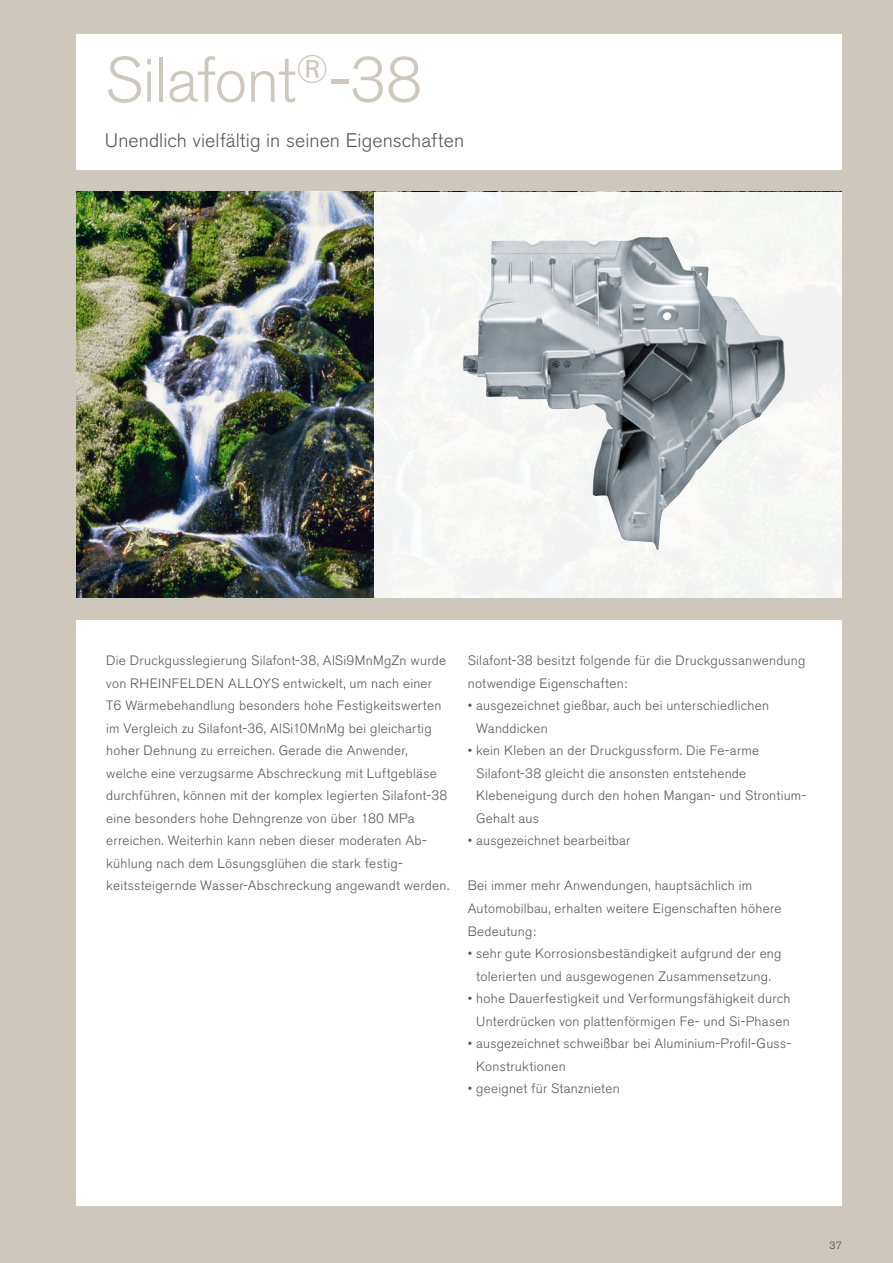
<style>
.page{position:relative;width:893px;height:1263px;background:#cdc7bc}
.page>*{position:absolute;margin:0;border:0;box-sizing:border-box;transform-origin:0 0}
.t1{font:300 63px "Akzidenz Grotesk BE";letter-spacing:-.015em;color:#cdc7bc}
.t2{font:300 19.5px "Akzidenz Grotesk BE";letter-spacing:.005em;color:#565656}
.t3{font:300 13.5px/22.5px "Akzidenz Grotesk BE";letter-spacing:.02em;color:#565656}
.t4{font:11.25px "Akzidenz Grotesk BE";color:#565656}
</style>
<div class="page">
<img style="left:77px;top:192px;width:297px;height:405px">
<div style="left:77px;top:34px;width:765px;height:135px;background:#fff"></div>
<div style="left:374px;top:192px;width:468px;height:405px;background:#f5f5f3"></div>
<div style="left:77px;top:620px;width:765px;height:586px;background:#fff"></div>
<img style="left:463px;top:237px;width:322px;height:313px">
<h1 class="t1" style="left:105px;top:45px;width:319px">Silafont<sup>®</sup>-38</h1>
<h2 class="t2" style="left:105px;top:129px;width:361px">Unendlich vielfältig in seinen Eigenschaften</h2>
<p class="t3" style="left:106px;top:649px;width:344px">Die Druckgusslegierung Silafont-38, AlSi9MnMgZn wurde von Rh ei nfeld en Alloys entwickelt, um nach einer T6 Wärmebehandlung besonders hohe Festigkeitswerten im Vergleich zu Silafont-36, AlSi10MnMg bei gleichartig hoher Dehnung zu erreichen. Gerade die Anwender, welche eine verzugsarme Abschreckung mit Luftgebläse durchführen, können mit der komplex legierten Silafont-38 eine besonders hohe Dehngrenze von über 180 MPa erreichen. Weiterhin kann neben dieser moderaten Ab&shy;kühlung nach dem Lösungsglühen die stark festig&shy;keitssteigernde Wasser-Abschreckung angewandt werden.</p>
<p class="t3" style="left:468px;top:649px;width:339px">Silafont-38 besitzt folgende für die Druckgussanwendung notwendige Eigenschaften:</p>
<p class="t3" style="left:476px;top:694px;width:294px;text-indent:-8px">• ausgezeichnet gießbar, auch bei unterschiedlichen<br>Wanddicken</p>
<p class="t3" style="left:476px;top:739px;width:332px;text-indent:-8px">• kein Kleben an der Druckgussform. Die Fe-arme Silafont-38 gleicht die ansonsten entstehende Klebeneigung durch den hohen Mangan- und Strontium-Gehalt aus</p>
<p class="t3" style="left:468px;top:830px;width:164px">• ausgezeichnet bearbeitbar</p>
<p class="t3" style="left:468px;top:875px;width:315px">Bei immer mehr Anwendungen, hauptsächlich im<br>Automobilbau, erhalten weitere Eigenschaften höhere<br>Bedeutung:</p>
<p class="t3" style="left:468px;top:942px;width:315px;text-align:center">• sehr gute Korrosionsbeständigkeit aufgrund der eng tolerierten und ausgewogenen Zusammensetzung.</p>
<p class="t3" style="left:468px;top:987px;width:324px;text-align:center">• hohe Dauerfestigkeit und Verformungsfähigkeit durch<br>Unterdrücken von plattenförmigen Fe- und Si-Phasen</p>
<p class="t3" style="left:476px;top:1032px;width:317px;text-indent:-8px">• ausgezeichnet schweißbar bei Aluminium-Profil-Guss-<br>Konstruktionen</p>
<p class="t3" style="left:468px;top:1077px;width:153px">• geeignet für Stanznieten</p>
<p class="t4" style="left:829px;top:1238px;width:14px">37</p>
</div>
